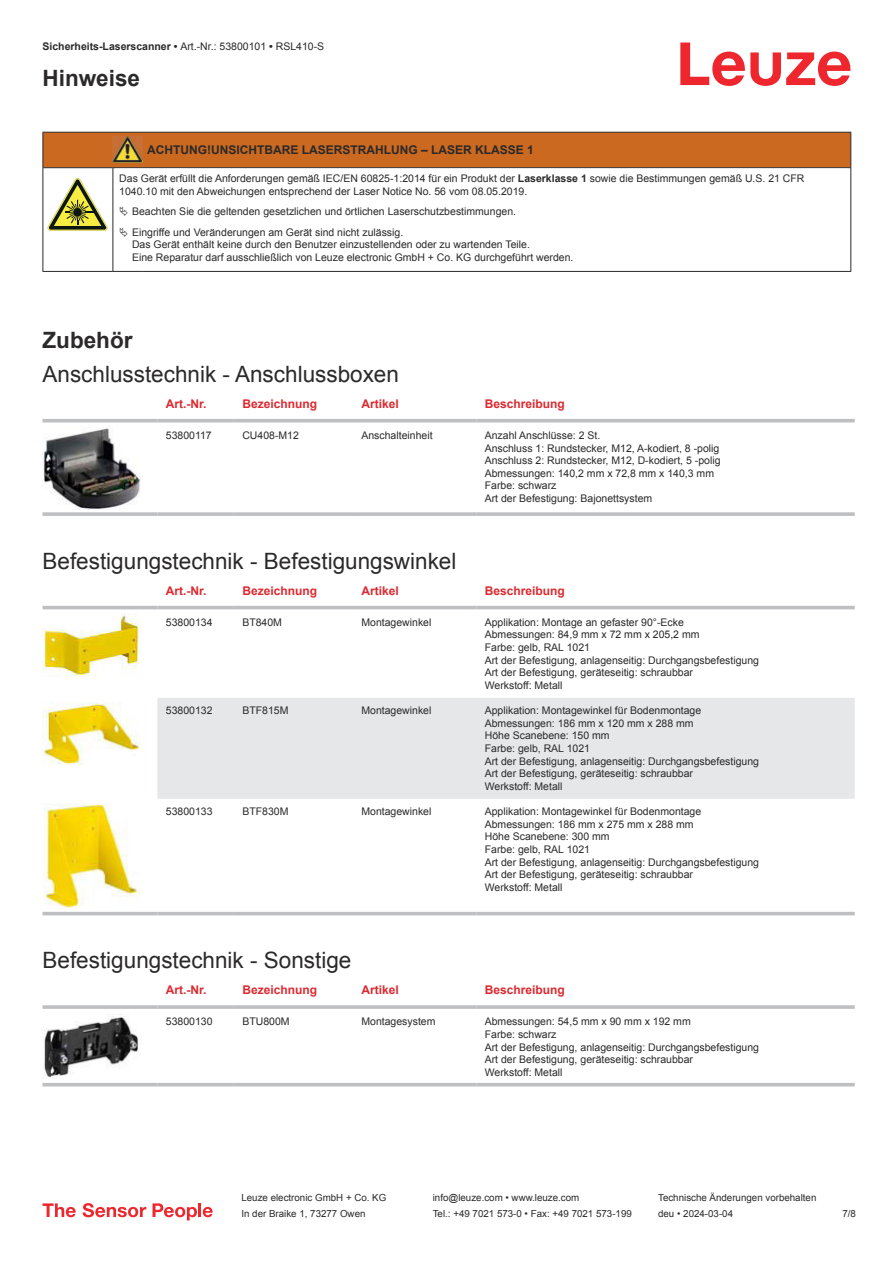
<style>
.page{position:relative;width:893px;height:1263px;background:#fff}
.page>*{position:absolute;margin:0;border:0;box-sizing:border-box;transform-origin:0 0}
.t1{font:22.5px "Arial";color:#2b292a}
.t2{font:700 22.5px "Arial";color:#2b292a}
.t3{font:700 12px "Arial";color:#db2a30}
.t4{font:700 12px "Arial";color:#2b292a}
.t5{font:10.5px/12.6px "Arial";color:#2b292a}
.t6{font:700 10.5px "Arial";color:#2b292a}
.t7{font:9.75px "Arial";color:#2b292a}
.s1{font-weight:400}
.s2{font-weight:700}
</style>
<div class="page">
<svg style="left:680px;top:43px;width:170px;height:43px"></svg>
<svg style="left:43px;top:422px;width:812px;height:56px"></svg>
<hr style="left:43px;top:419px;width:114px;height:3px;background:#bdbfc1">
<hr style="left:157px;top:419px;width:77px;height:3px;background:#bdbfc1">
<hr style="left:234px;top:419px;width:119px;height:3px;background:#bdbfc1">
<hr style="left:353px;top:419px;width:123px;height:3px;background:#bdbfc1">
<hr style="left:476px;top:419px;width:379px;height:3px;background:#bdbfc1">
<svg style="left:43px;top:512px;width:114px;height:4px"></svg>
<svg style="left:157px;top:512px;width:77px;height:4px"></svg>
<svg style="left:234px;top:512px;width:119px;height:4px"></svg>
<svg style="left:353px;top:512px;width:123px;height:4px"></svg>
<svg style="left:476px;top:512px;width:379px;height:4px;fill:#c3c5c6"></svg>
<img style="left:43px;top:427px;width:97px;height:83px">
<svg style="left:43px;top:605px;width:812px;height:311px"></svg>
<div style="left:157px;top:698px;width:698px;height:101px;background:#e6e7e9"></div>
<hr style="left:43px;top:606px;width:114px;height:3px;background:#bdbfc1">
<hr style="left:157px;top:606px;width:77px;height:3px;background:#bdbfc1">
<hr style="left:234px;top:606px;width:119px;height:3px;background:#bdbfc1">
<hr style="left:353px;top:606px;width:123px;height:3px;background:#bdbfc1">
<hr style="left:476px;top:606px;width:379px;height:3px;background:#bdbfc1">
<hr style="left:43px;top:912px;width:114px;height:3px;background:#bdbfc1">
<hr style="left:157px;top:912px;width:77px;height:3px;background:#bdbfc1">
<hr style="left:234px;top:912px;width:119px;height:3px;background:#bdbfc1">
<hr style="left:353px;top:912px;width:123px;height:3px;background:#bdbfc1">
<hr style="left:476px;top:912px;width:379px;height:3px;background:#bdbfc1">
<img style="left:43px;top:614px;width:97px;height:63px">
<img style="left:43px;top:702px;width:97px;height:64px">
<img style="left:43px;top:803px;width:97px;height:106px">
<svg style="left:43px;top:1086px;width:812px;height:1px"></svg>
<svg style="left:43px;top:1005px;width:114px;height:4px"></svg>
<hr style="left:157px;top:1005px;width:77px;height:4px;background:#c5c7c8">
<svg style="left:234px;top:1005px;width:119px;height:4px"></svg>
<svg style="left:353px;top:1005px;width:123px;height:4px"></svg>
<hr style="left:476px;top:1005px;width:379px;height:4px;background:#c5c7c8">
<hr style="left:43px;top:1083px;width:114px;height:3px;background:#bdbfc1">
<hr style="left:157px;top:1083px;width:77px;height:3px;background:#bdbfc1">
<hr style="left:234px;top:1083px;width:119px;height:3px;background:#bdbfc1">
<hr style="left:353px;top:1083px;width:123px;height:3px;background:#bdbfc1">
<hr style="left:476px;top:1083px;width:379px;height:3px;background:#bdbfc1">
<img style="left:44px;top:1014px;width:95px;height:65px">
<svg style="left:43px;top:1203px;width:33px;height:14px"></svg>
<svg style="left:83px;top:1203px;width:63px;height:14px"></svg>
<svg style="left:153px;top:1203px;width:44px;height:17px"></svg>
<hr style="left:198px;top:1203px;width:3px;height:14px;background:#ed272d">
<svg style="left:203px;top:1207px;width:10px;height:10px"></svg>
<div style="left:44px;top:133px;width:806px;height:34px;background:#ca691f"></div>
<svg style="left:44px;top:168px;width:806px;height:103px"></svg>
<hr style="left:43px;top:132px;width:70px;height:1px;background:#2b292a">
<hr style="left:43px;top:133px;width:1px;height:34px;background:#2b292a">
<hr style="left:43px;top:167px;width:70px;height:1px;background:#2b292a">
<hr style="left:113px;top:132px;width:30px;height:1px;background:#2b292a">
<hr style="left:113px;top:167px;width:30px;height:1px;background:#2b292a">
<hr style="left:143px;top:132px;width:708px;height:1px;background:#2b292a">
<hr style="left:850px;top:133px;width:1px;height:34px;background:#2b292a">
<hr style="left:143px;top:167px;width:708px;height:1px;background:#2b292a">
<hr style="left:43px;top:168px;width:1px;height:99px;background:#2b292a">
<hr style="left:113px;top:168px;width:1px;height:99px;background:#2b292a">
<hr style="left:850px;top:168px;width:1px;height:99px;background:#2b292a">
<hr style="left:43px;top:271px;width:70px;height:1px;background:#2b292a">
<hr style="left:113px;top:271px;width:30px;height:1px;background:#2b292a">
<hr style="left:143px;top:271px;width:708px;height:1px;background:#2b292a">
<img style="left:113px;top:136px;width:30px;height:27px">
<svg style="left:47px;top:178px;width:60px;height:53px"></svg>
<svg style="left:115px;top:169px;width:734px;height:98px"></svg>
<svg style="left:120px;top:207px;width:8px;height:9px"></svg>
<svg style="left:120px;top:227px;width:8px;height:10px"></svg>
<p class="t6" style="left:43px;top:43px;width:283px">Sicherheits-Laserscanner • <span class="s1">Art.-Nr.: 53800101</span> • <span class="s1">RSL410-S</span></p>
<h1 class="t2" style="left:43px;top:70px;width:99px">Hinweise</h1>
<p class="t4" style="left:147px;top:145px;width:388px">ACHTUNG!UNSICHTBARE LASERSTRAHLUNG – LASER KLASSE 1</p>
<p class="t5" style="left:119px;top:173px;width:687px">Das Gerät erfüllt die Anforderungen gemäß IEC/EN 60825-1:2014 für ein Produkt der <span class="s2">Laserklasse 1</span> sowie die Bestimmungen gemäß U.S. 21 CFR<br>1040.10 mit den Abweichungen entsprechend der Laser Notice No. 56 vom 08.05.2019.</p>
<p class="t5" style="left:132px;top:202px;width:386px;line-height:20.2px">Beachten Sie die geltenden gesetzlichen und örtlichen Laserschutzbestimmungen.<br>Eingriffe und Veränderungen am Gerät sind nicht zulässig.</p>
<p class="t5" style="left:132px;top:239px;width:443px">Das Gerät enthält keine durch den Benutzer einzustellenden oder zu wartenden Teile.<br>Eine Reparatur darf ausschließlich von Leuze electronic GmbH + Co. KG durchgeführt werden.</p>
<h1 class="t2" style="left:43px;top:332px;width:92px">Zubehör</h1>
<h1 class="t1" style="left:43px;top:365px;width:358px">Anschlusstechnik - Anschlussboxen</h1>
<p class="t3" style="left:166px;top:399px;width:42px">Art.-Nr.</p>
<p class="t3" style="left:242px;top:399px;width:76px">Bezeichnung</p>
<p class="t3" style="left:361px;top:399px;width:39px">Artikel</p>
<p class="t3" style="left:485px;top:399px;width:82px">Beschreibung</p>
<p class="t5" style="left:166px;top:430px;width:47px">53800117</p>
<p class="t5" style="left:242px;top:430px;width:58px">CU408-M12</p>
<p class="t5" style="left:361px;top:430px;width:73px">Anschalteinheit</p>
<p class="t5" style="left:485px;top:430px;width:237px">Anzahl Anschlüsse: 2 St.<br>Anschluss 1: Rundstecker, M12, A-kodiert, 8 -polig Anschluss 2: Rundstecker, M12, D-kodiert, 5 -polig Abmessungen: 140,2 mm x 72,8 mm x 140,3 mm Farbe: schwarz<br>Art der Befestigung: Bajonettsystem</p>
<h1 class="t1" style="left:43px;top:552px;width:415px">Befestigungstechnik - Befestigungswinkel</h1>
<p class="t3" style="left:166px;top:586px;width:42px">Art.-Nr.</p>
<p class="t3" style="left:242px;top:586px;width:76px">Bezeichnung</p>
<p class="t3" style="left:361px;top:586px;width:39px">Artikel</p>
<p class="t3" style="left:485px;top:586px;width:82px">Beschreibung</p>
<p class="t5" style="left:166px;top:617px;width:48px">53800134</p>
<p class="t5" style="left:242px;top:617px;width:41px">BT840M</p>
<p class="t5" style="left:361px;top:617px;width:72px">Montagewinkel</p>
<p class="t5" style="left:485px;top:617px;width:276px">Applikation: Montage an gefaster 90°-Ecke<br>Abmessungen: 84,9 mm x 72 mm x 205,2 mm<br>Farbe: gelb, RAL 1021<br>Art der Befestigung, anlagenseitig: Durchgangsbefestigung Art der Befestigung, geräteseitig: schraubbar<br>Werkstoff: Metall</p>
<p class="t5" style="left:166px;top:705px;width:48px">53800132</p>
<p class="t5" style="left:242px;top:705px;width:48px">BTF815M</p>
<p class="t5" style="left:361px;top:705px;width:72px">Montagewinkel</p>
<p class="t5" style="left:485px;top:705px;width:276px">Applikation: Montagewinkel für Bodenmontage Abmessungen: 186 mm x 120 mm x 288 mm<br>Höhe Scanebene: 150 mm<br>Farbe: gelb, RAL 1021<br>Art der Befestigung, anlagenseitig: Durchgangsbefestigung Art der Befestigung, geräteseitig: schraubbar<br>Werkstoff: Metall</p>
<p class="t5" style="left:166px;top:806px;width:48px">53800133</p>
<p class="t5" style="left:242px;top:806px;width:48px">BTF830M</p>
<p class="t5" style="left:361px;top:806px;width:72px">Montagewinkel</p>
<p class="t5" style="left:485px;top:806px;width:276px">Applikation: Montagewinkel für Bodenmontage Abmessungen: 186 mm x 275 mm x 288 mm<br>Höhe Scanebene: 300 mm<br>Farbe: gelb, RAL 1021<br>Art der Befestigung, anlagenseitig: Durchgangsbefestigung Art der Befestigung, geräteseitig: schraubbar<br>Werkstoff: Metall</p>
<h1 class="t1" style="left:43px;top:952px;width:310px">Befestigungstechnik - Sonstige</h1>
<p class="t3" style="left:166px;top:986px;width:42px">Art.-Nr.</p>
<p class="t3" style="left:242px;top:986px;width:76px">Bezeichnung</p>
<p class="t3" style="left:361px;top:986px;width:39px">Artikel</p>
<p class="t3" style="left:485px;top:986px;width:82px">Beschreibung</p>
<p class="t5" style="left:166px;top:1016px;width:48px">53800130</p>
<p class="t5" style="left:242px;top:1016px;width:49px">BTU800M</p>
<p class="t5" style="left:361px;top:1016px;width:76px">Montagesystem</p>
<p class="t5" style="left:485px;top:1016px;width:276px">Abmessungen: 54,5 mm x 90 mm x 192 mm<br>Farbe: schwarz<br>Art der Befestigung, anlagenseitig: Durchgangsbefestigung Art der Befestigung, geräteseitig: schraubbar<br>Werkstoff: Metall</p>
<p class="t7" style="left:241px;top:1194px;width:146px">Leuze electronic GmbH + Co. KG</p>
<p class="t7" style="left:433px;top:1194px;width:148px">info@leuze.com • www.leuze.com</p>
<p class="t7" style="left:658px;top:1194px;width:160px">Technische Änderungen vorbehalten</p>
<p class="t7" style="left:241px;top:1210px;width:126px">In der Braike 1, 73277 Owen</p>
<p class="t7" style="left:433px;top:1210px;width:201px">Tel.: +49 7021 573-0 • Fax: +49 7021 573-199</p>
<p class="t7" style="left:658px;top:1210px;width:76px">deu • 2024-03-04</p>
<p class="t7" style="left:842px;top:1210px;width:15px">7 /8</p>
</div>
